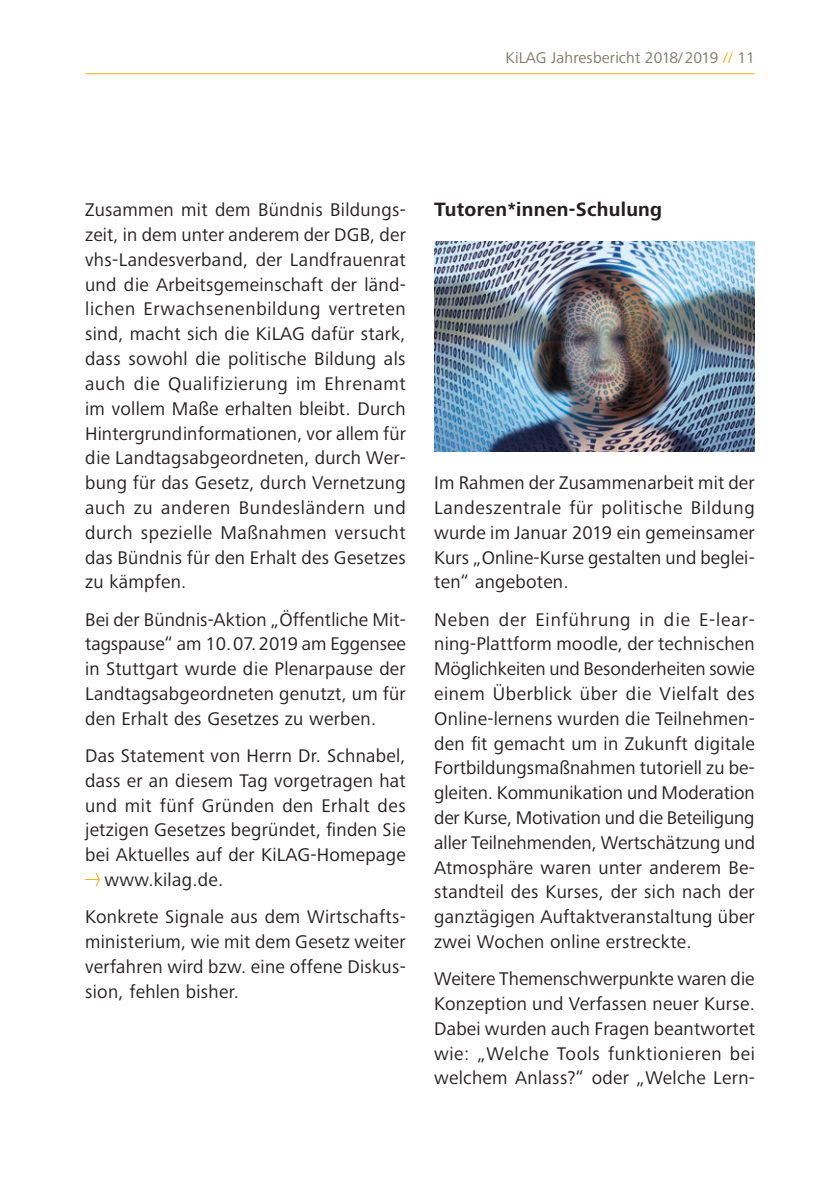
<style>
.page{position:relative;width:840px;height:1191px;background:#fff}
.page>*{position:absolute;margin:0;border:0;box-sizing:border-box;transform-origin:0 0}
._04_Zwischenhead{font:700 20px "Frutiger Next Pro";letter-spacing:.015em;color:#231f20}
._05_Copy{font:19px/24.8px "Frutiger Next Pro";letter-spacing:.015em;color:#231f20;text-align:justify}
.t1{font:16px "Frutiger Next Pro";letter-spacing:.01em;color:#817a6b}
.s1{color:#faaf18}
</style>
<div class="page">
<hr style="left:85px;top:73px;width:669px;height:1px;background:#faaf18">
<svg style="left:85px;top:873px;width:15px;height:13px"></svg>
<img style="left:434px;top:241px;width:320px;height:211px">
<p class="t1" style="left:505px;top:49px;width:251px">KiLAG Jahresbericht 2018/2019 <span class="s1">//</span> 11</p>
<p class="_05_Copy" style="left:85px;top:197px;width:322px">Zusammen mit dem Bündnis Bildungs&shy;zeit, in dem unter anderem der DGB, der vhs-Landesverband, der Landfrauenrat und die Arbeitsgemeinschaft der länd&shy;lichen Erwachsenenbildung vertreten sind, macht sich die KiLAG dafür stark, dass sowohl die politische Bildung als auch die Qualifizierung im Ehrenamt im vollem Maße erhalten bleibt. Durch Hintergrundinformationen, vor allem für die Landtagsabgeordneten, durch Wer&shy;bung für das Gesetz, durch Vernetzung auch zu anderen Bundesländern und durch spezielle Maßnahmen versucht das Bündnis für den Erhalt des Gesetzes zu kämpfen.</p>
<p class="_05_Copy" style="left:85px;top:607px;width:322px">Bei der Bündnis-Aktion „Öffentliche Mit&shy;tagspause“ am 10.07.2019 am Eggensee in Stuttgart wurde die Plenarpause der Landtagsabgeordneten genutzt, um für den Erhalt des Gesetzes zu werben.</p>
<p class="_05_Copy" style="left:85px;top:743px;width:322px">Das Statement von Herrn Dr. Schnabel,</p>
<p class="_05_Copy" style="left:85px;top:768px;width:322px">dass er an diesem Tag vorgetragen hat</p>
<p class="_05_Copy" style="left:85px;top:793px;width:322px">und mit fünf Gründen den Erhalt des</p>
<p class="_05_Copy" style="left:85px;top:817px;width:322px">jetzigen Gesetzes begründet, finden Sie</p>
<p class="_05_Copy" style="left:85px;top:842px;width:322px">bei Aktuelles auf der KiLAG-Homepage</p>
<p class="_05_Copy" style="left:105px;top:867px;width:120px">www.kilag.de.</p>
<p class="_05_Copy" style="left:85px;top:904px;width:322px">Konkrete Signale aus dem Wirtschafts&shy;ministerium, wie mit dem Gesetz weiter verfahren wird bzw. eine offene Diskus&shy;sion, fehlen bisher.</p>
<p class="_04_Zwischenhead" style="left:434px;top:198px;width:229px">Tutoren*innen-Schulung</p>
<p class="_05_Copy" style="left:434px;top:470px;width:322px">Im Rahmen der Zusammenarbeit mit der Landeszentrale für politische Bildung wurde im Januar 2019 ein gemeinsamer Kurs „Online-Kurse gestalten und beglei&shy;ten“ angeboten.</p>
<p class="_05_Copy" style="left:434px;top:607px;width:322px">Neben der Einführung in die E-lear&shy;ning-Plattform moodle, der technischen Möglichkeiten und Besonderheiten sowie einem Überblick über die Vielfalt des Online-lernens wurden die Teilnehmen&shy;den fit gemacht um in Zukunft digitale Fortbildungsmaßnahmen tutoriell zu be&shy;gleiten. Kommunikation und Moderation der Kurse, Motivation und die Beteiligung aller Teilnehmenden, Wertschätzung und Atmosphäre waren unter anderem Be&shy;standteil des Kurses, der sich nach der ganztägigen Auftaktveranstaltung über zwei Wochen online erstreckte.</p>
<p class="_05_Copy" style="left:434px;top:966px;width:322px">Weitere Themenschwerpunkte waren die Konzeption und Verfassen neuer Kurse.<br>Dabei wurden auch Fragen beantwortet wie: „Welche Tools funktionieren bei welchem Anlass?“ oder „Welche Lern-</p>
</div>
